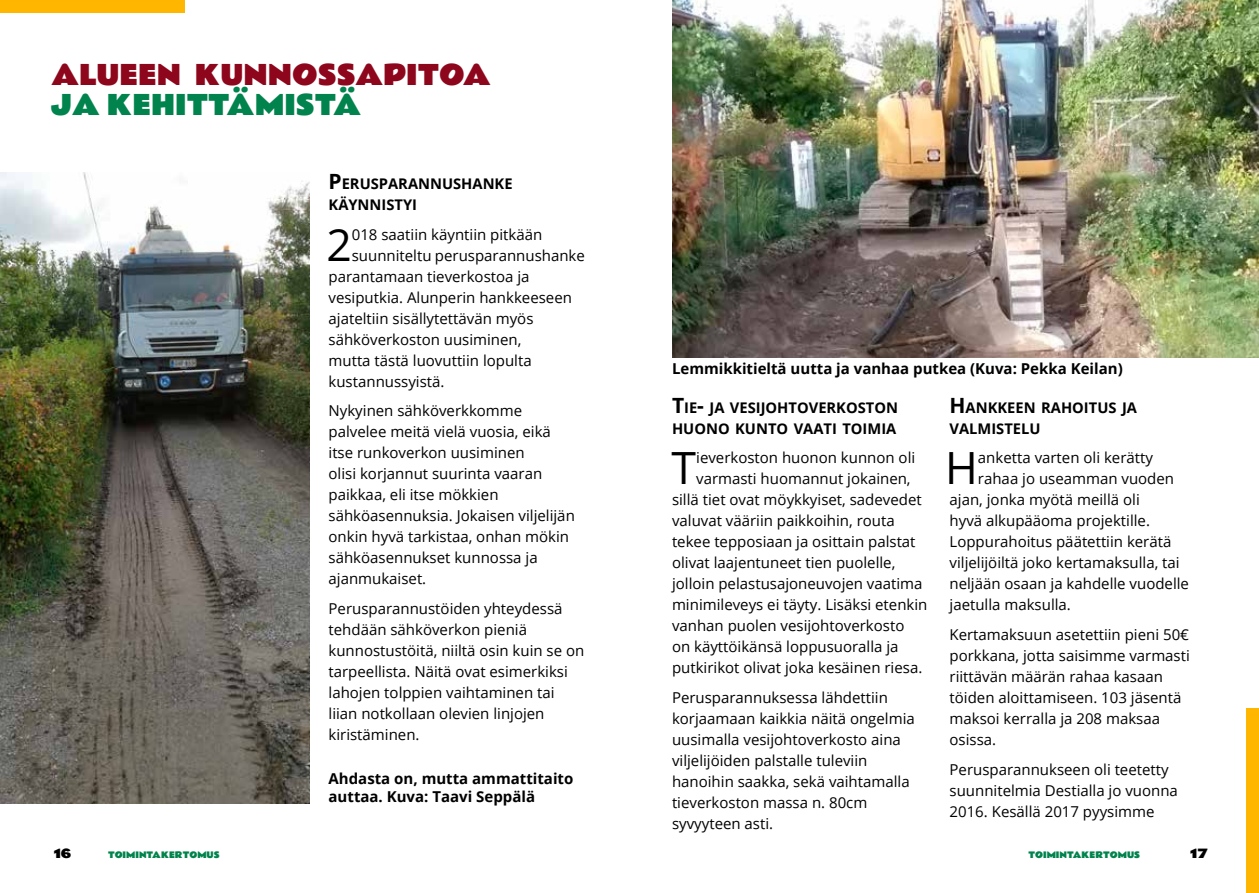
<style>
.page{position:relative;width:1259px;height:893px;background:#fff}
.page>*{position:absolute;margin:0;border:0;box-sizing:border-box;transform-origin:0 0}
.t1{font:44.4px "Open Sans";color:#000}
.t2{font:27px "Rammetto One";color:#8d061c}
.t3{font:27px "Rammetto One";color:#00834c}
.t4{font:15px/21px "Open Sans";color:#000}
.t5{font:700 15px/18px "Open Sans";color:#000}
.t6{font:700 14.7px/21px "Open Sans";color:#000}
.t7{font:12px "Rammetto One";color:#000}
.t8{font:8.4px "Rammetto One";color:#00834c}
.s1{font-size:21px}
</style>
<div class="page">
<img style="left:0;top:173px;width:309px;height:631px">
<img style="left:672px;top:0;width:587px;height:357px">
<div style="left:0;top:0;width:184px;height:12px;background:#ffb600"></div>
<div style="left:1247px;top:708px;width:12px;height:185px;background:#ffb600"></div>
<h2 class="t2" style="left:51px;top:52px;width:441px">ALUEEN KUNNOSSAPITOA</h2>
<h2 class="t3" style="left:51px;top:82px;width:312px">JA KEHITTÄMISTÄ</h2>
<p class="t6" style="left:328px;top:173px;width:186px"><span class="s1">P</span>ERUSPARANNUSHANKE<br>KÄYNNISTYI</p>
<h1 class="t1" style="left:326px;top:214px;width:27px">2</h1>
<p class="t4" style="left:352px;top:223px;width:192px">018 saatiin käyntiin pitkään</p>
<p class="t4" style="left:352px;top:244px;width:235px">suunniteltu perusparannushanke</p>
<p class="t4" style="left:328px;top:265px;width:202px">parantamaan tieverkostoa ja</p>
<p class="t4" style="left:328px;top:286px;width:245px">vesiputkia. Alunperin hankkeeseen</p>
<p class="t4" style="left:328px;top:307px;width:206px">ajateltiin sisällytettävän myös</p>
<p class="t4" style="left:328px;top:328px;width:194px">sähköverkoston uusiminen,</p>
<p class="t4" style="left:328px;top:349px;width:205px">mutta tästä luovuttiin lopulta</p>
<p class="t4" style="left:328px;top:370px;width:117px">kustannussyistä.</p>
<p class="t4" style="left:328px;top:400px;width:248px">Nykyinen sähköverkkomme palvelee meitä vielä vuosia, eikä itse runkoverkon uusiminen<br>olisi korjannut suurinta vaaran paikkaa, eli itse mökkien sähköasennuksia. Jokaisen viljelijän onkin hyvä tarkistaa, onhan mökin sähköasennukset kunnossa ja ajanmukaiset.</p>
<p class="t4" style="left:328px;top:597px;width:257px">Perusparannustöiden yhteydessä tehdään sähköverkon pieniä kunnostustöitä, niiltä osin kuin se on tarpeellista. Näitä ovat esimerkiksi lahojen tolppien vaihtaminen tai liian notkollaan olevien linjojen kiristäminen.</p>
<p class="t5" style="left:328px;top:769px;width:246px">Ahdasta on, mutta ammattitaito auttaa. Kuva: Taavi Seppälä</p>
<p class="t5" style="left:672px;top:360px;width:452px">Lemmikkitieltä uutta ja vanhaa putkea (Kuva: Pekka Keilan)</p>
<p class="t6" style="left:672px;top:397px;width:227px"><span class="s1">T</span>IE<span class="s1">-</span> JA VESIJOHTOVERKOSTON<br>HUONO KUNTO VAATI TOIMIA</p>
<h1 class="t1" style="left:671px;top:438px;width:26px">T</h1>
<p class="t4" style="left:696px;top:447px;width:220px">ieverkoston huonon kunnon oli</p>
<p class="t4" style="left:696px;top:468px;width:216px">varmasti huomannut jokainen,</p>
<p class="t4" style="left:672px;top:489px;width:251px">sillä tiet ovat möykkyiset, sadevedet</p>
<p class="t4" style="left:672px;top:510px;width:224px">valuvat vääriin paikkoihin, routa</p>
<p class="t4" style="left:672px;top:531px;width:245px">tekee tepposiaan ja osittain palstat</p>
<p class="t4" style="left:672px;top:552px;width:225px">olivat laajentuneet tien puolelle,</p>
<p class="t4" style="left:672px;top:573px;width:252px">jolloin pelastusajoneuvojen vaatima</p>
<p class="t4" style="left:672px;top:594px;width:257px">minimileveys ei täyty. Lisäksi etenkin</p>
<p class="t4" style="left:672px;top:615px;width:234px">vanhan puolen vesijohtoverkosto</p>
<p class="t4" style="left:672px;top:636px;width:228px">on käyttöikänsä loppusuoralla ja</p>
<p class="t4" style="left:672px;top:657px;width:252px">putkirikot olivat joka kesäinen riesa.</p>
<p class="t4" style="left:672px;top:687px;width:244px">Perusparannuksessa lähdettiin korjaamaan kaikkia näitä ongelmia uusimalla vesijohtoverkosto aina viljelijöiden palstalle tuleviin hanoihin saakka, sekä vaihtamalla tieverkoston massa n. 80cm syvyyteen asti.</p>
<p class="t6" style="left:949px;top:397px;width:189px"><span class="s1">H</span>ANKKEEN RAHOITUS JA<br>VALMISTELU</p>
<h1 class="t1" style="left:945px;top:438px;width:34px">H</h1>
<p class="t4" style="left:978px;top:447px;width:176px">anketta varten oli kerätty</p>
<p class="t4" style="left:978px;top:468px;width:198px">rahaa jo useamman vuoden</p>
<p class="t4" style="left:949px;top:489px;width:192px">ajan, jonka myötä meillä oli</p>
<p class="t4" style="left:949px;top:510px;width:202px">hyvä alkupääoma projektille.</p>
<p class="t4" style="left:949px;top:531px;width:223px">Loppurahoitus päätettiin kerätä</p>
<p class="t4" style="left:949px;top:552px;width:232px">viljelijöiltä joko kertamaksulla, tai</p>
<p class="t4" style="left:949px;top:573px;width:241px">neljään osaan ja kahdelle vuodelle</p>
<p class="t4" style="left:949px;top:594px;width:123px">jaetulla maksulla.</p>
<p class="t4" style="left:949px;top:624px;width:242px">Kertamaksuun asetettiin pieni 50€ porkkana, jotta saisimme varmasti riittävän määrän rahaa kasaan töiden aloittamiseen. 103 jäsentä maksoi kerralla ja 208 maksaa osissa.</p>
<p class="t4" style="left:949px;top:758px;width:230px">Perusparannukseen oli teetetty suunnitelmia Destialla jo vuonna<br>2016. Kesällä 2017 pyysimme</p>
<p class="t7" style="left:54px;top:843px;width:19px">16</p>
<p class="t8" style="left:108px;top:847px;width:113px">TOIMINTAKERTOMUS</p>
<p class="t8" style="left:1028px;top:847px;width:113px">TOIMINTAKERTOMUS</p>
<p class="t7" style="left:1190px;top:843px;width:19px">17</p>
</div>
